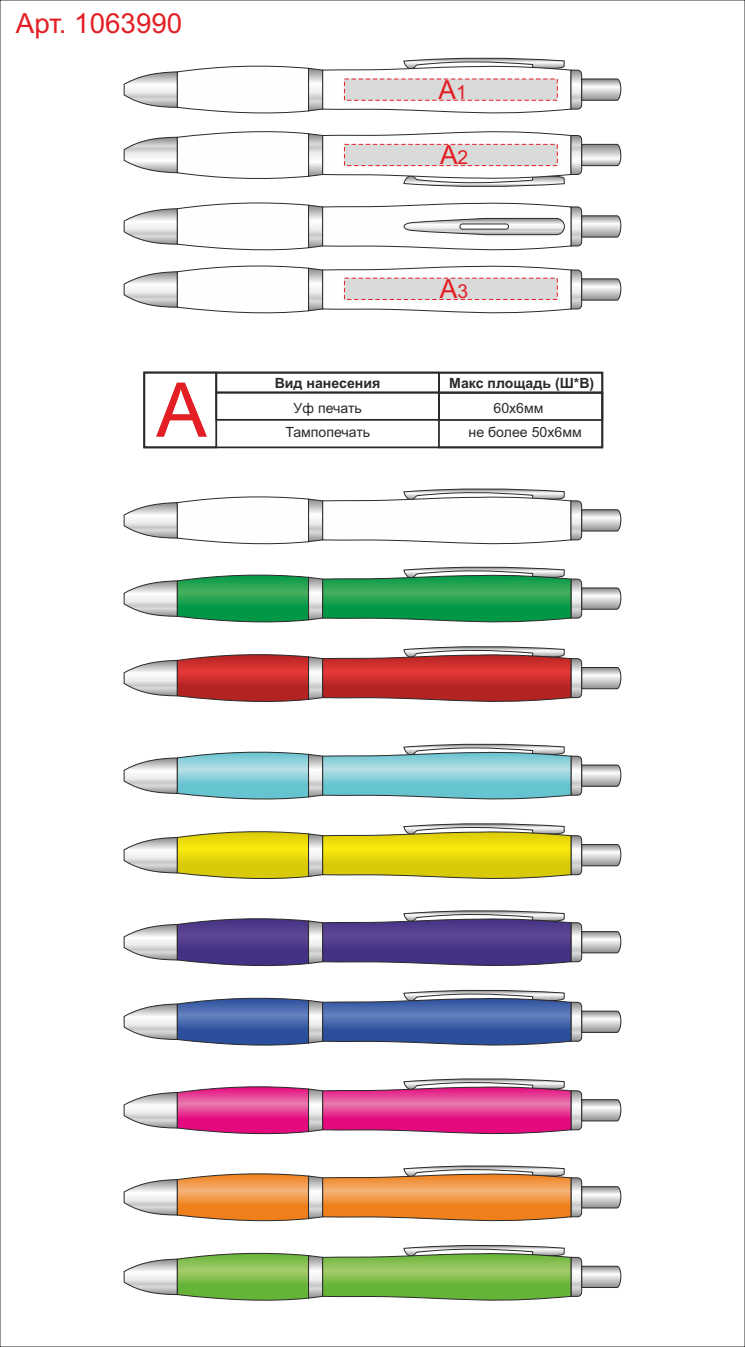
<style>
.page{position:relative;width:745px;height:1347px;background:#fff}
.page>*{position:absolute;margin:0;border:0;box-sizing:border-box;transform-origin:0 0}
.t1{font:75px "Arial";color:#e31e24}
.t2{font:27.75px "Arial";color:#e31e24}
.t3{font:26.25px "Arial";color:#e31e24}
.t4{font:14.12px/23.6px "Arial";color:#2b2a29;text-align:center}
.t5{font:700 14.12px "Arial";color:#2b2a29}
.s1{font-size:19.25px}
</style>
<div class="page">
<svg style="left:124px;top:488px;width:497px;height:57px"></svg>
<svg style="left:124px;top:57px;width:497px;height:57px"></svg>
<svg style="left:124px;top:131px;width:497px;height:56px"></svg>
<svg style="left:124px;top:566px;width:497px;height:57px"></svg>
<svg style="left:124px;top:646px;width:497px;height:56px"></svg>
<svg style="left:124px;top:743px;width:497px;height:57px"></svg>
<svg style="left:124px;top:823px;width:497px;height:56px"></svg>
<svg style="left:124px;top:910px;width:497px;height:57px"></svg>
<svg style="left:124px;top:989px;width:497px;height:57px"></svg>
<svg style="left:124px;top:1078px;width:497px;height:57px"></svg>
<svg style="left:124px;top:1165px;width:497px;height:57px"></svg>
<svg style="left:124px;top:1245px;width:497px;height:56px"></svg>
<div style="left:215px;top:372px;width:224px;height:21px;border:2px solid #2b2a29"></div>
<div style="left:215px;top:392px;width:224px;height:29px;border:2px solid #2b2a29"></div>
<div style="left:438px;top:372px;width:164px;height:21px;border:2px solid #2b2a29"></div>
<div style="left:438px;top:392px;width:164px;height:29px;border:2px solid #2b2a29"></div>
<div style="left:438px;top:392px;width:164px;height:56px;border:2px solid #2b2a29"></div>
<div style="left:143px;top:372px;width:74px;height:76px;border:2px solid #2b2a29"></div>
<svg style="left:124px;top:265px;width:497px;height:49px"></svg>
<svg style="left:124px;top:202px;width:497px;height:49px"></svg>
<h2 class="t2" style="left:16px;top:13px;width:168px">Арт. 1063990</h2>
<h1 class="t1" style="left:156px;top:382px;width:52px">A</h1>
<h3 class="t3" style="left:438px;top:79px;width:30px">A<span class="s1">1</span></h3>
<h3 class="t3" style="left:440px;top:145px;width:30px">A<span class="s1">2</span></h3>
<h3 class="t3" style="left:439px;top:278px;width:30px">A<span class="s1">3</span></h3>
<p class="t5" style="left:274px;top:378px;width:107px">Вид нанесения</p>
<p class="t5" style="left:449px;top:377px;width:147px">Макс площадь (Ш*В)</p>
<p class="t4" style="left:285px;top:397px;width:86px">Уф печать<br>Тампопечать</p>
<p class="t4" style="left:468px;top:397px;width:115px;text-align:left;text-indent:25px">60х6мм<br>не более 50х6мм</p>
</div>
